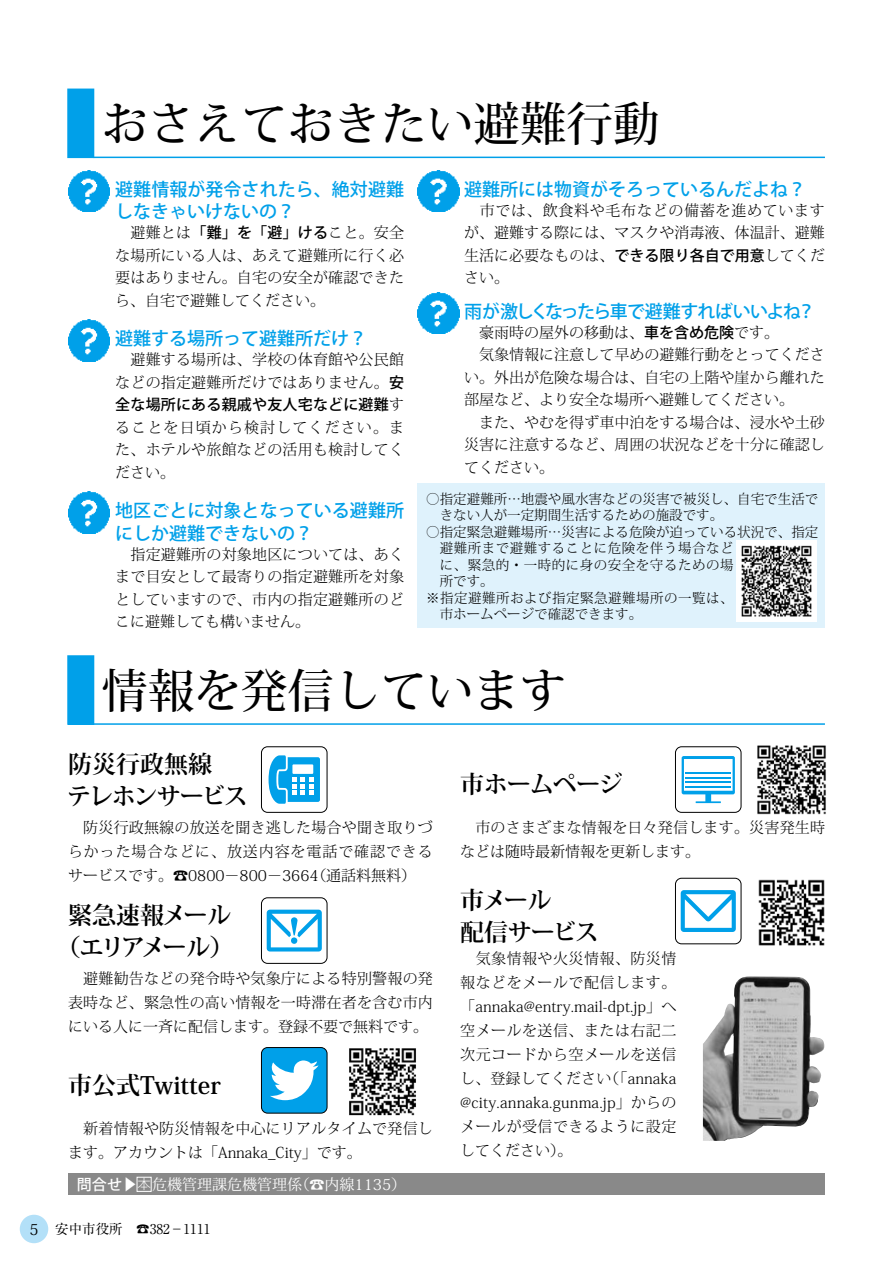
<style>
.page{position:relative;width:893px;height:1263px;background:#fff}
.page>*{position:absolute;margin:0;border:0;box-sizing:border-box;transform-origin:0 0}
.t1{font:500 46.5px "Koz Min Pro";color:#000}
.t2{font:700 24px/31.5px "Koz Min Pro";letter-spacing:-.02em;color:#000}
.t3{font:700 24px/31.5px "Koz Min Pro";letter-spacing:-.08em;color:#000;text-align:center}
.t4{font:700 24px/31.5px "Koz Min Pro";letter-spacing:-.055em;color:#000}
.t5{font:700 24px "Koz Min Pro";color:#000}
.t6{font:500 18px/22.5px "Koz Go Pro";color:#00a0e9}
.t7{font:500 18px "Koz Go Pro";letter-spacing:-.06em;color:#00a0e9}
.t8{font:300 15px/22.5px "Koz Min Pro";letter-spacing:.015em;color:#000;text-align:justify}
.t9{font:15px "Koz Min Pro";color:#fff}
.t10{font:500 15px "Koz Go Pro";letter-spacing:.015em;color:#000}
.t11{font:300 13.5px/16.5px "Koz Min Pro";color:#000}
.t12{font:300 13.5px "Koz Min Pro";letter-spacing:.04em;color:#000}
.t13{font:300 13.5px "Koz Min Pro";letter-spacing:.035em;color:#000}
.t14{font:13.5px "Ryumin Pr 6";color:#000}
.t15{font:300 13.35px "Koz Go Pro";color:#fff}
.s1{font-family:"Koz Go Pro";font-weight:500}
.s2{font-family:"Koz Min Pro";font-weight:300}
.s3{font-family:"Koz Min Pro";font-size:15px}
</style>
<div class="page">
<div style="left:418px;top:483px;width:407px;height:145px;background:#dff2fc"></div>
<img style="left:349px;top:1048px;width:67px;height:68px">
<img style="left:758px;top:879px;width:67px;height:67px">
<img style="left:757px;top:745px;width:69px;height:70px">
<div style="left:20px;top:1215px;width:28px;height:28px;background:#b3e0f8;border-radius:50%"></div>
<div style="left:68px;top:1174px;width:757px;height:21px;background:#898989"></div>
<div style="left:137px;top:1177px;width:14px;height:15px;border:1px solid #fff"></div>
<div style="left:68px;top:89px;width:26px;height:68px;background:#00a0e9"></div>
<div style="left:67px;top:89px;width:27px;height:69px;border:2px solid #00a0e9"></div>
<hr style="left:94px;top:157px;width:731px;height:1px;background:#00a0e9">
<div style="left:68px;top:656px;width:26px;height:68px;background:#00a0e9"></div>
<div style="left:67px;top:655px;width:27px;height:70px;border:2px solid #00a0e9"></div>
<hr style="left:94px;top:723px;width:731px;height:2px;background:#00a0e9">
<div style="left:261px;top:1047px;width:66px;height:66px;background:#00a0e9;border-radius:6px"></div>
<div style="left:261px;top:1047px;width:66px;height:66px;border:1px solid #000;border-radius:6px"></div>
<svg style="left:270px;top:1060px;width:49px;height:40px"></svg>
<div style="left:261px;top:746px;width:66px;height:67px;border:1px solid #000;border-radius:6px"></div>
<svg style="left:269px;top:755px;width:51px;height:49px"></svg>
<div style="left:675px;top:746px;width:66px;height:67px;border:1px solid #000;border-radius:6px"></div>
<svg style="left:682px;top:756px;width:53px;height:47px"></svg>
<hr style="left:686px;top:772px;width:45px;height:1px;background:#00a0e9">
<hr style="left:686px;top:777px;width:45px;height:1px;background:#00a0e9">
<hr style="left:686px;top:782px;width:45px;height:1px;background:#00a0e9">
<hr style="left:686px;top:787px;width:45px;height:1px;background:#00a0e9">
<div style="left:675px;top:878px;width:66px;height:66px;border:1px solid #000;border-radius:6px"></div>
<svg style="left:681px;top:890px;width:55px;height:42px"></svg>
<div style="left:261px;top:897px;width:66px;height:67px;border:1px solid #000;border-radius:6px"></div>
<svg style="left:267px;top:910px;width:55px;height:41px"></svg>
<img style="left:703px;top:976px;width:121px;height:165px">
<img style="left:418px;top:171px;width:41px;height:41px">
<img style="left:68px;top:171px;width:41px;height:41px">
<img style="left:418px;top:293px;width:41px;height:41px">
<img style="left:68px;top:320px;width:41px;height:41px">
<img style="left:68px;top:492px;width:41px;height:41px">
<img style="left:736px;top:541px;width:81px;height:80px">
<h1 class="t1" style="left:102px;top:91px;width:559px">おさえておきたい避難行動</h1>
<p class="t6" style="left:115px;top:179px;width:290px">避難情報が発令されたら、絶対避難しなきゃいけないの？</p>
<p class="t8" style="left:115px;top:221px;width:290px">　避難とは<span class="s1">「難」を「避」ける</span>こと。安全な場所にいる人は、あえて避難所に行く必要はありません。自宅の安全が確認できたら、自宅で避難してください。</p>
<p class="t6" style="left:464px;top:179px;width:343px">避難所には物資がそろっているんだよね？</p>
<p class="t8" style="left:464px;top:198px;width:362px">　市では、飲食料や毛布などの備蓄を進めていますが、避難する際には、マスクや消毒液、体温計、避難生活に必要なものは、<span class="s1">できる限り各自で用意</span>してください。</p>
<p class="t7" style="left:464px;top:300px;width:353px">雨が激しくなったら車で避難すればいいよね？</p>
<p class="t8" style="left:464px;top:320px;width:362px;text-align:left">　豪雨時の屋外の移動は、<span class="s1">車を含め危険</span>です。<br>　気象情報に注意して早めの避難行動をとってください。外出が危険な場合は、自宅の上階や崖から離れた部屋など、より安全な場所へ避難してください。<br>　また、やむを得ず車中泊をする場合は、浸水や土砂災害に注意するなど、周囲の状況などを十分に確認してください。</p>
<p class="t6" style="left:115px;top:328px;width:254px">避難する場所って避難所だけ？</p>
<p class="t8" style="left:115px;top:348px;width:290px">　避難する場所は、学校の体育館や公民館などの指定避難所だけではありません。<span class="s1">安</span></p>
<p class="t10" style="left:115px;top:395px;width:290px">全な場所にある親戚や友人宅などに避難<span class="s2">す</span></p>
<p class="t8" style="left:115px;top:415px;width:290px">ることを日頃から検討してください。また、ホテルや旅館などの活用も検討してください。</p>
<p class="t6" style="left:115px;top:500px;width:290px">地区ごとに対象となっている避難所にしか避難できないの？</p>
<p class="t8" style="left:115px;top:542px;width:290px">　指定避難所の対象地区については、あくまで目安として最寄りの指定避難所を対象としていますので、市内の指定避難所のどこに避難しても構いません。</p>
<p class="t11" style="left:440px;top:490px;width:380px;text-indent:-14px">○指定避難所…地震や風水害などの災害で被災し、自宅で生活できない人が一定期間生活するための施設です。</p>
<p class="t11" style="left:426px;top:523px;width:394px">○指定緊急避難場所…災害による危険が迫っている状況で、指定</p>
<p class="t12" style="left:440px;top:538px;width:295px">避難所まで避難することに危険を伴う場合など</p>
<p class="t12" style="left:440px;top:555px;width:295px">に、緊急的・一時的に身の安全を守るための場</p>
<p class="t11" style="left:440px;top:572px;width:55px">所です。</p>
<p class="t13" style="left:426px;top:588px;width:309px">※指定避難所および指定緊急避難場所の一覧は、</p>
<p class="t11" style="left:440px;top:605px;width:204px">市ホームページで確認できます。</p>
<h1 class="t1" style="left:102px;top:658px;width:466px">情報を発信しています</h1>
<h2 class="t2" style="left:67px;top:748px;width:182px">防災行政無線<br>テレホンサービス</h2>
<p class="t8" style="left:68px;top:815px;width:366px;line-height:24px">　防災行政無線の放送を聞き逃した場合や聞き取りづらかった場合などに、放送内容を電話で確認できるサービスです。☎0800－800－3664（通話料無料）</p>
<h2 class="t3" style="left:57px;top:899px;width:179px">緊急速報メール（エリアメール）</h2>
<p class="t8" style="left:68px;top:966px;width:366px;line-height:24px">　避難勧告などの発令時や気象庁による特別警報の発表時など、緊急性の高い情報を一時滞在者を含む市内にいる人に一斉に配信します。登録不要で無料です。</p>
<h2 class="t5" style="left:68px;top:1067px;width:154px">市公式Twitter</h2>
<p class="t8" style="left:68px;top:1116px;width:366px;line-height:24px">　新着情報や防災情報を中心にリアルタイムで発信します。アカウントは「Annaka_City」です。</p>
<p class="t9" style="left:77px;top:1174px;width:331px"><span class="s1">問合せ</span>▶　危機管理課危機管理係（☎内線1135）</p>
<p class="t15" style="left:137px;top:1175px;width:15px">本</p>
<p class="t14" style="left:29px;top:1218px;width:183px"><span class="s3">5</span> 安中市役所　☎382－1111</p>
<h2 class="t2" style="left:460px;top:767px;width:164px">市ホームページ</h2>
<p class="t8" style="left:460px;top:815px;width:366px;line-height:24px">　市のさまざまな情報を日々発信します。災害発生時などは随時最新情報を更新します。</p>
<h2 class="t4" style="left:460px;top:884px;width:140px">市メール<br>配信サービス</h2>
<p class="t8" style="left:460px;top:946px;width:218px;line-height:24px">　気象情報や火災情報、防災情報などをメールで配信します。「annaka@entry.mail-dpt.jp」へ空メールを送信、または右記二次元コードから空メールを送信し、登録してください（「annaka @city.annaka.gunma.jp」からのメールが受信できるように設定してください）。</p>
</div>
